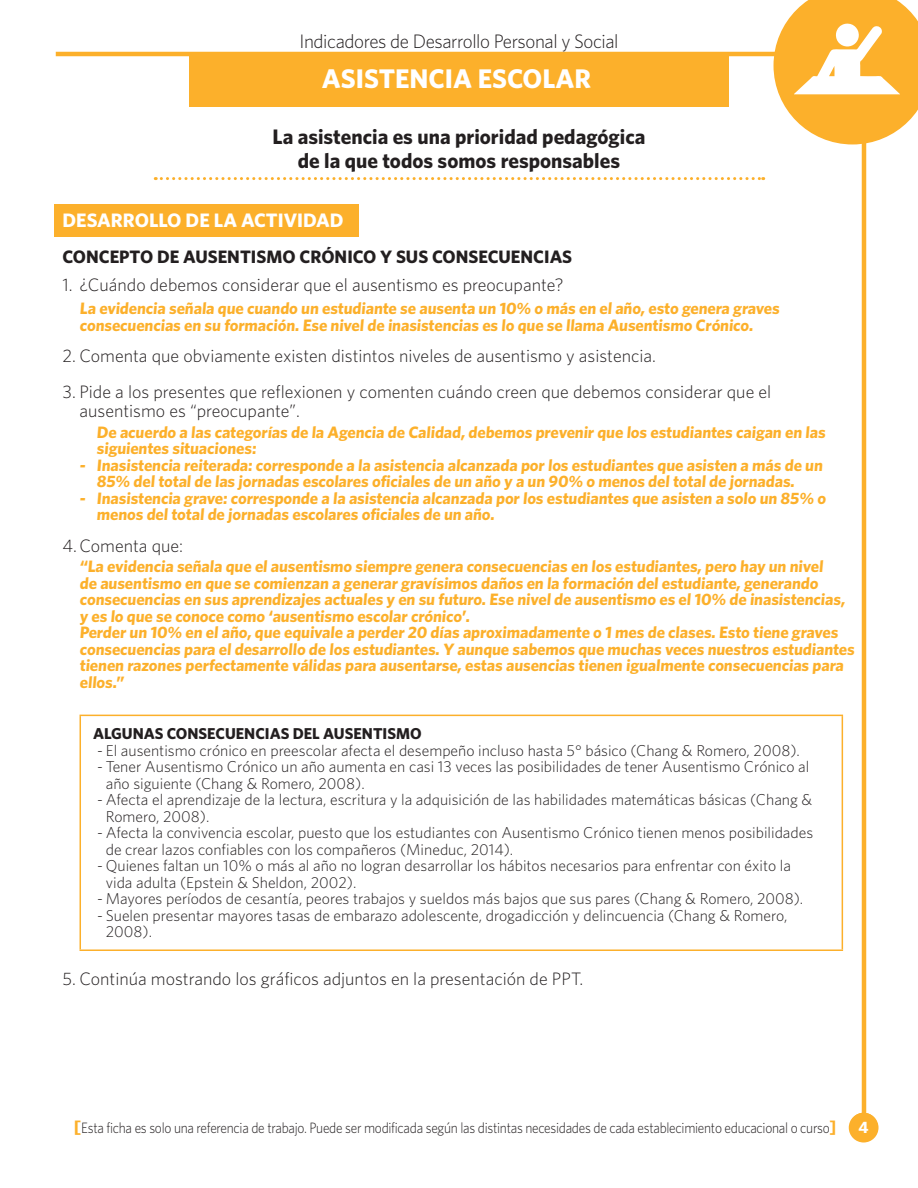
<style>
.page{position:relative;width:918px;height:1188px;background:#fff}
.page>*{position:absolute;margin:0;border:0;box-sizing:border-box;transform-origin:0 0}
.t1{font:700 27px "Whitney";color:#fff}
.t2{font:700 21px/24px "Whitney";color:#231f20;text-align:center}
.t3{font:300 19.5px "Whitney";letter-spacing:-.02em;color:#231f20}
.t4{font:700 19.5px "Whitney";color:#fff}
.t5{font:300 18px/19.5px "Whitney";color:#231f20}
.t6{font:700 18px "Whitney";color:#231f20}
.t7{font:700 18px "Sassoon Sans Std";color:#fff}
.t8{font:700 16.5px/16.5px "Whitney";letter-spacing:-.005em;color:#fcb02b}
.t9{font:700 16.5px "Whitney";color:#fff}
.t10{font:300 15.75px/16.5px "Whitney";color:#231f20}
.t11{font:700 15.75px "Whitney";color:#231f20}
.t12{font:300 15px "Whitney";letter-spacing:-.02em;color:#231f20;scale:.9 1}
.s1{font-weight:700;font-size:18px;color:#fcb02b}
</style>
<div class="page">
<svg style="left:774px;top:0;width:144px;height:144px"></svg>
<svg style="left:849px;top:1113px;width:30px;height:30px"></svg>
<hr style="left:56px;top:52px;width:728px;height:4px;background:#fcb02b">
<div style="left:189px;top:54px;width:540px;height:53px;background:#fcb02b"></div>
<hr style="left:862px;top:131px;width:4px;height:986px;background:#fcb02b">
<div style="left:850px;top:1113px;width:27px;height:27px;background:#fcb02b;border-radius:50%"></div>
<svg style="left:155px;top:177px;width:609px;height:3px"></svg>
<div style="left:54px;top:204px;width:305px;height:33px;background:#fcb02b"></div>
<hr style="left:80px;top:715px;width:763px;height:1px;background:#fcb02b">
<hr style="left:80px;top:716px;width:1px;height:233px;background:#fcb02b">
<hr style="left:842px;top:716px;width:1px;height:233px;background:#fcb02b">
<hr style="left:80px;top:949px;width:763px;height:2px;background:#fcb02b">
<p class="t3" style="left:299px;top:30px;width:321px">Indicadores de Desarrollo Personal y Social</p>
<h1 class="t1" style="left:322px;top:62px;width:271px">ASISTENCIA ESCOLAR</h1>
<p class="t2" style="left:273px;top:124px;width:374px">La asistencia es una prioridad pedagógica de la que todos somos responsables</p>
<p class="t4" style="left:63px;top:209px;width:283px">DESARROLLO DE LA ACTIVIDAD</p>
<p class="t6" style="left:63px;top:245px;width:511px">CONCEPTO DE AUSENTISMO CRÓNICO Y SUS CONSECUENCIAS</p>
<p class="t5" style="left:63px;top:274px;width:503px">1. ¿Cuándo debemos considerar que el ausentismo es preocupante?</p>
<p class="t8" style="left:80px;top:300px;width:703px">La evidencia señala que cuando un estudiante se ausenta un 10% o más en el año, esto genera graves consecuencias en su formación. Ese nivel de inasistencias es lo que se llama Ausentismo Crónico.</p>
<p class="t5" style="left:63px;top:346px;width:595px">2. Comenta que obviamente existen distintos niveles de ausentismo y asistencia.</p>
<p class="t5" style="left:80px;top:381px;width:693px;text-indent:-17px">3. Pide a los presentes que reflexionen y comenten cuándo creen que debemos considerar que el ausentismo es “preocupante”.</p>
<p class="t8" style="left:97px;top:423px;width:732px">De acuerdo a las categorías de la Agencia de Calidad, debemos prevenir que los estudiantes caigan en las siguientes situaciones:</p>
<p class="t8" style="left:97px;top:456px;width:729px;text-indent:-17px">- Inasistencia reiterada: corresponde a la asistencia alcanzada por los estudiantes que asisten a más de un<br>85% del total de las jornadas escolares oficiales de un año y a un 90% o menos del total de jornadas.</p>
<p class="t8" style="left:97px;top:489px;width:732px;text-indent:-17px">- Inasistencia grave: corresponde a la asistencia alcanzada por los estudiantes que asisten a solo un 85% o menos del total de jornadas escolares oficiales de un año.</p>
<p class="t5" style="left:63px;top:535px;width:122px">4.Comenta que:</p>
<p class="t8" style="left:80px;top:558px;width:769px">“La evidencia señala que el ausentismo siempre genera consecuencias en los estudiantes, pero hay un nivel de ausentismo en que se comienzan a generar gravísimos daños en la formación del estudiante, generando consecuencias en sus aprendizajes actuales y en su futuro. Ese nivel de ausentismo es el 10% de inasistencias, y es lo que se conoce como ‘ausentismo escolar crónico’.</p>
<p class="t8" style="left:80px;top:624px;width:778px">Perder un 10% en el año, que equivale a perder 20 días aproximadamente o 1 mes de clases. Esto tiene graves consecuencias para el desarrollo de los estudiantes. Y aunque sabemos que muchas veces nuestros estudiantes tienen razones perfectamente válidas para ausentarse, estas ausencias tienen igualmente consecuencias para ellos.”</p>
<p class="t11" style="left:93px;top:724px;width:330px">ALGUNAS CONSECUENCIAS DEL AUSENTISMO</p>
<p class="t10" style="left:97px;top:742px;width:704px">- El ausentismo crónico en preescolar afecta el desempeño incluso hasta 5° básico (Chang &amp; Romero, 2008).</p>
<p class="t10" style="left:106px;top:759px;width:705px;text-indent:-9px">- Tener Ausentismo Crónico un año aumenta en casi 13 veces las posibilidades de tener Ausentismo Crónico al año siguiente (Chang &amp; Romero, 2008).</p>
<p class="t10" style="left:106px;top:792px;width:708px;text-indent:-9px">- Afecta el aprendizaje de la lectura, escritura y la adquisición de las habilidades matemáticas básicas (Chang &amp;<br>Romero, 2008).</p>
<p class="t10" style="left:106px;top:825px;width:709px;text-indent:-9px">- Afecta la convivencia escolar, puesto que los estudiantes con Ausentismo Crónico tienen menos posibilidades de crear lazos confiables con los compañeros (Mineduc, 2014).</p>
<p class="t10" style="left:106px;top:858px;width:687px;text-indent:-9px">- Quienes faltan un 10% o más al año no logran desarrollar los hábitos necesarios para enfrentar con éxito la vida adulta (Epstein &amp; Sheldon, 2002).</p>
<p class="t10" style="left:97px;top:891px;width:708px">- Mayores períodos de cesantía, peores trabajos y sueldos más bajos que sus pares (Chang &amp; Romero, 2008).</p>
<p class="t10" style="left:106px;top:907px;width:683px;text-indent:-9px">- Suelen presentar mayores tasas de embarazo adolescente, drogadicción y delincuencia (Chang &amp; Romero,<br>2008).</p>
<p class="t5" style="left:63px;top:969px;width:522px">5. Continúa mostrando los gráficos adjuntos en la presentación de PPT.</p>
<p class="t12" style="left:74px;top:1119px;width:849px"><span class="s1">[</span>Esta ficha es solo una referencia de trabajo. Puede ser modificada según las distintas necesidades de cada establecimiento educacional o curso<span class="s1">]</span></p>
<p class="t7" style="left:860px;top:1116px;width:11px">4</p>
<p class="t9" style="left:859px;top:1117px;width:12px">4</p>
</div>
